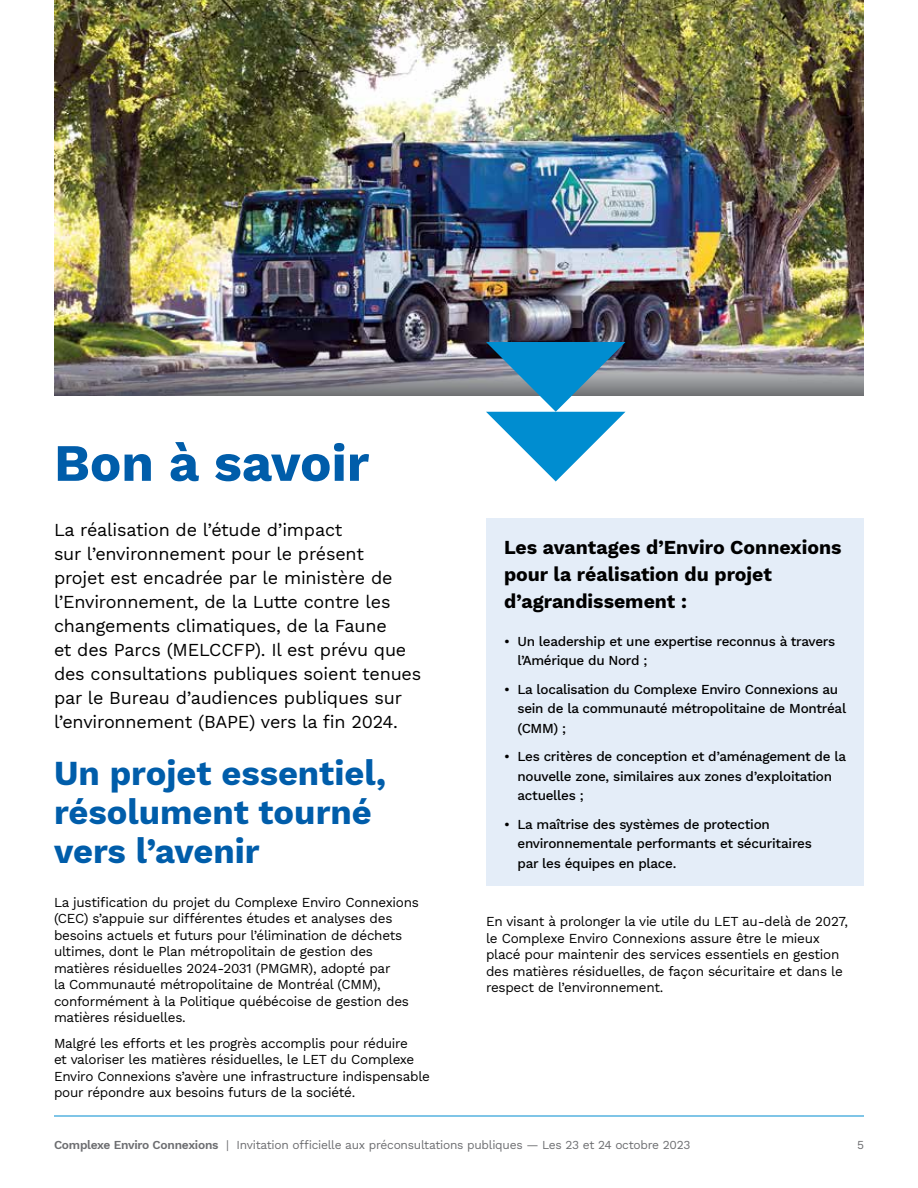
<style>
.page{position:relative;width:918px;height:1188px;background:#fff}
.page>*{position:absolute;margin:0;border:0;box-sizing:border-box;transform-origin:0 0}
.t1{font:700 52.5px "Work Sans";color:#005daa}
.t2{font:700 34.5px/39px "Work Sans";color:#005daa}
.t3{font:700 19.5px/27px "Work Sans";color:#000}
.t4{font:18px/24px "Work Sans";letter-spacing:-.01em;color:#000}
.t5{font:13.5px/16.5px "Work Sans";letter-spacing:-.02em;color:#000}
.t6{font:500 13.5px/19.5px "Work Sans";letter-spacing:-.02em;color:#000}
.t7{font:12px "Work Sans";letter-spacing:-.02em;color:#6d6e71}
.s1{font-weight:600}
</style>
<div class="page">
<div style="left:486px;top:518px;width:378px;height:368px;background:#e4edf8"></div>
<img style="left:54px;top:0;width:810px;height:351px">
<img style="left:54px;top:351px;width:810px;height:45px">
<svg style="left:486px;top:342px;width:140px;height:140px"></svg>
<hr style="left:54px;top:1116px;width:810px;height:1px;background:#008dd0">
<h1 class="t1" style="left:54px;top:423px;width:317px">Bon à savoir</h1>
<p class="t4" style="left:54px;top:517px;width:369px">La réalisation de l’étude d’impact<br>sur l’environnement pour le présent<br>projet est encadrée par le ministère de l’Environnement, de la Lutte contre les changements climatiques, de la Faune<br>et des Parcs (MELCCFP). Il est prévu que des consultations publiques soient tenues par le Bureau d’audiences publiques sur l’environnement (BAPE) vers la fin 2024.</p>
<h2 class="t2" style="left:54px;top:753px;width:334px">Un projet essentiel, résolument tourné vers l’avenir</h2>
<p class="t5" style="left:54px;top:893px;width:366px">La justification du projet du Complexe Enviro Connexions (CEC) s’appuie sur différentes études et analyses des besoins actuels et futurs pour l’élimination de déchets ultimes, dont le Plan métropolitain de gestion des matières résiduelles 2024-2031 (PMGMR), adopté par<br>la Communauté métropolitaine de Montréal (CMM), conformément à la Politique québécoise de gestion des matières résiduelles.</p>
<p class="t5" style="left:54px;top:1034px;width:378px">Malgré les efforts et les progrès accomplis pour réduire<br>et valoriser les matières résiduelles, le LET du Complexe Enviro Connexions s’avère une infrastructure indispensable pour répondre aux besoins futurs de la société.</p>
<h3 class="t3" style="left:504px;top:534px;width:339px">Les avantages d’Enviro Connexions pour la réalisation du projet d’agrandissement :</h3>
<p class="t6" style="left:518px;top:631px;width:319px;text-indent:-14px">• Un leadership et une expertise reconnus à travers l’Amérique du Nord ;</p>
<p class="t6" style="left:518px;top:679px;width:330px;text-indent:-14px">• La localisation du Complexe Enviro Connexions au sein de la communauté métropolitaine de Montréal (CMM) ;</p>
<p class="t6" style="left:518px;top:747px;width:330px;text-indent:-14px">• Les critères de conception et d’aménagement de la nouvelle zone, similaires aux zones d’exploitation actuelles ;</p>
<p class="t6" style="left:518px;top:814px;width:296px;text-indent:-14px">• La maîtrise des systèmes de protection environnementale performants et sécuritaires par les équipes en place.</p>
<p class="t5" style="left:486px;top:913px;width:363px">En visant à prolonger la vie utile du LET au-delà de 2027, le Complexe Enviro Connexions assure être le mieux placé pour maintenir des services essentiels en gestion des matières résiduelles, de façon sécuritaire et dans le respect de l’environnement.</p>
<p class="t7" style="left:54px;top:1135px;width:638px"><span class="s1">Complexe Enviro Connexions</span> | Invitation officielle aux préconsultations publiques — Les 23 et 24 octobre 2023</p>
<p class="t7" style="left:857px;top:1135px;width:8px">5</p>
</div>
